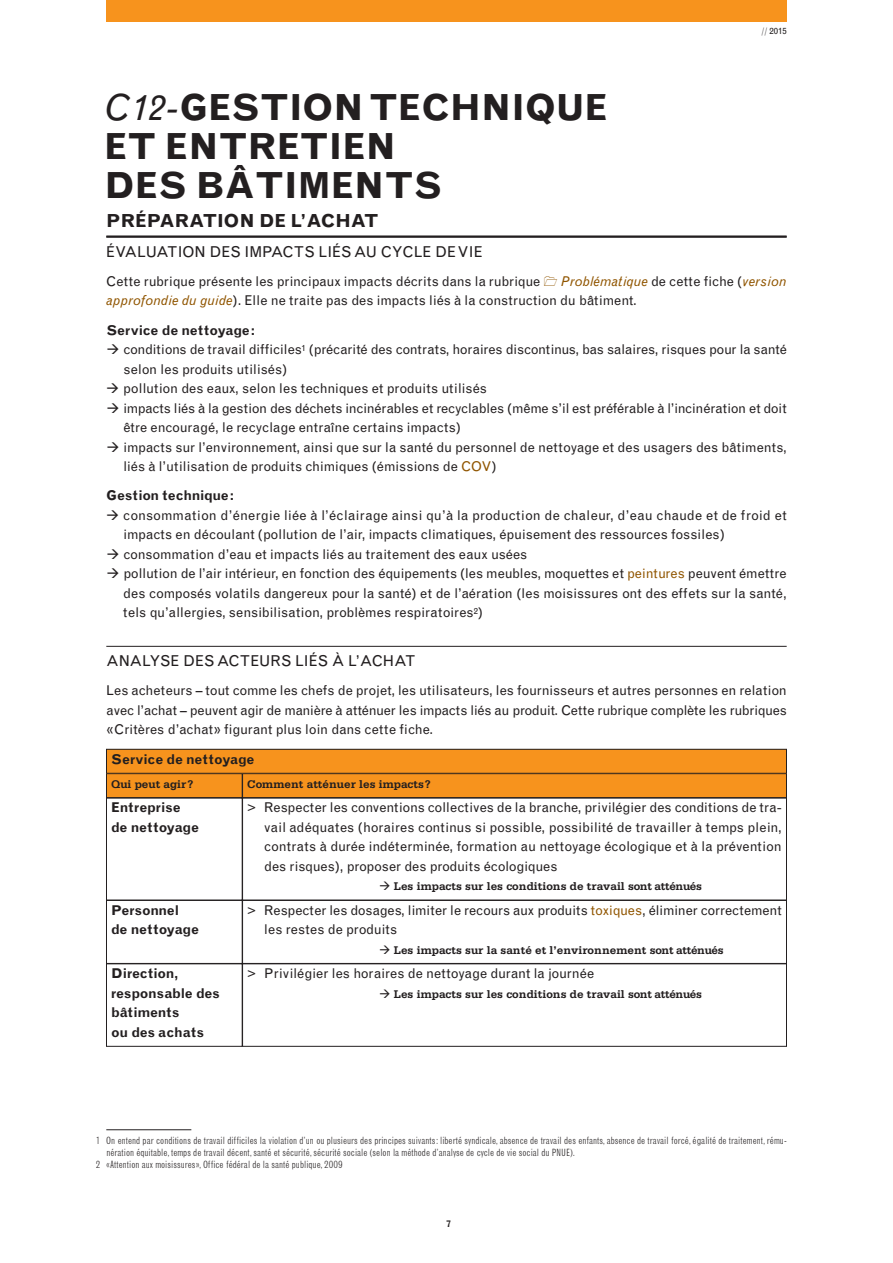
<style>
.page{position:relative;width:893px;height:1263px;background:#fff}
.page>*{position:absolute;margin:0;border:0;box-sizing:border-box;transform-origin:0 0}
.t1{font:700 36px/39px "Grotesque";color:#231f20}
.t2{font:700 18px "Grotesque";color:#231f20}
.t3{font:15px "Grotesque";color:#231f20}
.t4{font:13.5px/19.5px "Grotesque";letter-spacing:-.005em;color:#231f20}
.t5{font:700 13.5px/19.5px "Grotesque";letter-spacing:-.015em;color:#231f20}
.t6{font:700 11.7px "Serifa";color:#231f20}
.t7{font:300 condensed 9.75px "Grotesque";color:#231f20}
.t8{font:9px "Grotesque";color:#231f20}
.t9{font:700 9px "Grotesque";color:#231f20}
.s1{font-weight:400;font-style:italic}
.s2{font-weight:300}
.s3{font-style:italic;color:#905500}
.s4{font-weight:700}
.s5{color:#905500}
</style>
<div class="page">
<hr style="left:106px;top:235px;width:681px;height:3px;background:#231f20">
<hr style="left:106px;top:646px;width:681px;height:1px;background:#231f20">
<div style="left:106px;top:774px;width:136px;height:24px;background:#f7931d"></div>
<div style="left:106px;top:773px;width:136px;height:25px;border:1px solid #231f20"></div>
<div style="left:243px;top:774px;width:543px;height:24px;background:#f7931d"></div>
<div style="left:242px;top:773px;width:545px;height:25px;border:1px solid #231f20"></div>
<div style="left:106px;top:900px;width:136px;height:64px;border:1px solid #231f20"></div>
<div style="left:242px;top:900px;width:545px;height:64px;border:1px solid #231f20"></div>
<div style="left:106px;top:749px;width:680px;height:24px;background:#f7931d"></div>
<div style="left:106px;top:749px;width:681px;height:24px;border:1px solid #231f20"></div>
<div style="left:106px;top:0;width:681px;height:21px;background:#f7931d"></div>
<hr style="left:106px;top:1129px;width:85px;height:1px;background:#231f20">
<h1 class="t1" style="left:104px;top:91px;width:505px"><span class="s1">C12-</span>GESTION TECHNIQUE<br>ET ENTRETIEN<br>DES BÂTIMENTS</h1>
<p class="t8" style="left:761px;top:28px;width:27px"><span class="s2">//</span> 2015</p>
<h2 class="t2" style="left:106px;top:214px;width:274px">PRÉPARATION DE L’ACHAT</h2>
<p class="t3" style="left:106px;top:246px;width:378px">ÉVALUATION DES IMPACTS LIÉS AU CYCLE DE VIE</p>
<p class="t4" style="left:106px;top:273px;width:436px">Cette rubrique présente les principaux impacts décrits dans la rubrique</p>
<p class="t4" style="left:106px;top:273px;width:682px;text-indent:455px"><span class="s3">Problématique</span> de cette fiche (<span class="s3">version approfondie du guide</span>). Elle ne traite pas des impacts liés à la construction du bâtiment.</p>
<p class="t4" style="left:123px;top:321px;width:665px;text-indent:-17px"><span class="s4">Service de nettoyage:<br></span>conditions de travail difficiles<sup>1</sup> (précarité des contrats, horaires discontinus, bas salaires, risques pour la santé selon les produits utilisés)<br>pollution des eaux, selon les techniques et produits utilisés<br>impacts liés à la gestion des déchets incinérables et recyclables (même s’il est préférable à l’incinération et doit être encouragé, le recyclage entraîne certains impacts)<br>impacts sur l’environnement, ainsi que sur la santé du personnel de nettoyage et des usagers des bâtiments, liés à l’utilisation de produits chimiques (émissions de <span class="s5">COV</span>)</p>
<p class="t5" style="left:106px;top:487px;width:129px">Gestion technique:</p>
<p class="t4" style="left:123px;top:507px;width:665px">consommation d’énergie liée à l’éclairage ainsi qu’à la production de chaleur, d’eau chaude et de froid et impacts en découlant (pollution de l’air, impacts climatiques, épuisement des ressources fossiles) consommation d’eau et impacts liés au traitement des eaux usées<br>pollution de l’air intérieur, en fonction des équipements (les meubles, moquettes et <span class="s5">peintures</span> peuvent émettre des composés volatils dangereux pour la santé) et de l’aération (les moisissures ont des effets sur la santé, tels qu’allergies, sensibilisation, problèmes respiratoires<sup>2</sup>)</p>
<p class="t3" style="left:106px;top:655px;width:311px">ANALYSE DES ACTEURS LIÉS À L’ACHAT</p>
<p class="t4" style="left:106px;top:682px;width:682px;text-align:justify">Les acheteurs – tout comme les chefs de projet, les utilisateurs, les fournisseurs et autres personnes en relation avec l’achat – peuvent agir de manière à atténuer les impacts liés au produit. Cette rubrique complète les rubriques «Critères d’achat» figurant plus loin dans cette fiche.</p>
<p class="t5" style="left:111px;top:750px;width:145px">Service de nettoyage</p>
<p class="t6" style="left:111px;top:780px;width:84px">Qui peut agir?</p>
<p class="t6" style="left:247px;top:780px;width:185px">Comment atténuer les impacts?</p>
<p class="t5" style="left:111px;top:799px;width:89px">Entreprise de nettoyage</p>
<p class="t4" style="left:264px;top:799px;width:519px;text-align:justify;text-indent:-17px">&gt; Respecter les conventions collectives de la branche, privilégier des conditions de tra&shy;vail adéquates (horaires continus si possible, possibilité de travailler à temps plein, contrats à durée indéterminée, formation au nettoyage écologique et à la prévention des risques), proposer des produits écologiques</p>
<p class="t6" style="left:394px;top:883px;width:310px">Les impacts sur les conditions de travail sont atténués</p>
<p class="t5" style="left:111px;top:901px;width:89px">Personnel<br>de nettoyage</p>
<p class="t4" style="left:264px;top:901px;width:519px;text-indent:-17px">&gt; Respecter les dosages, limiter le recours aux produits <span class="s5">toxiques</span>, éliminer correctement les restes de produits</p>
<p class="t6" style="left:394px;top:946px;width:331px">Les impacts sur la santé et l’environnement sont atténués</p>
<p class="t5" style="left:111px;top:965px;width:110px">Direction, responsable des bâtiments<br>ou des achats</p>
<p class="t4" style="left:247px;top:965px;width:348px">&gt; Privilégier les horaires de nettoyage durant la journée</p>
<p class="t6" style="left:394px;top:990px;width:310px">Les impacts sur les conditions de travail sont atténués</p>
<p class="t7" style="left:96px;top:1136px;width:693px">1 On entend par conditions de travail difficiles la violation d’un ou plusieurs des principes suivants: liberté syndicale, absence de travail des enfants, absence de travail forcé, égalité de traitement, rému-</p>
<p class="t7" style="left:106px;top:1148px;width:470px">nération équitable, temps de travail décent, santé et sécurité, sécurité sociale (selon la méthode d’analyse de cycle de vie social du PNUE).</p>
<p class="t7" style="left:96px;top:1160px;width:248px">2 «Attention aux moisissures», Office fédéral de la santé publique, 2009</p>
<p class="t9" style="left:446px;top:1220px;width:6px">7</p>
</div>
